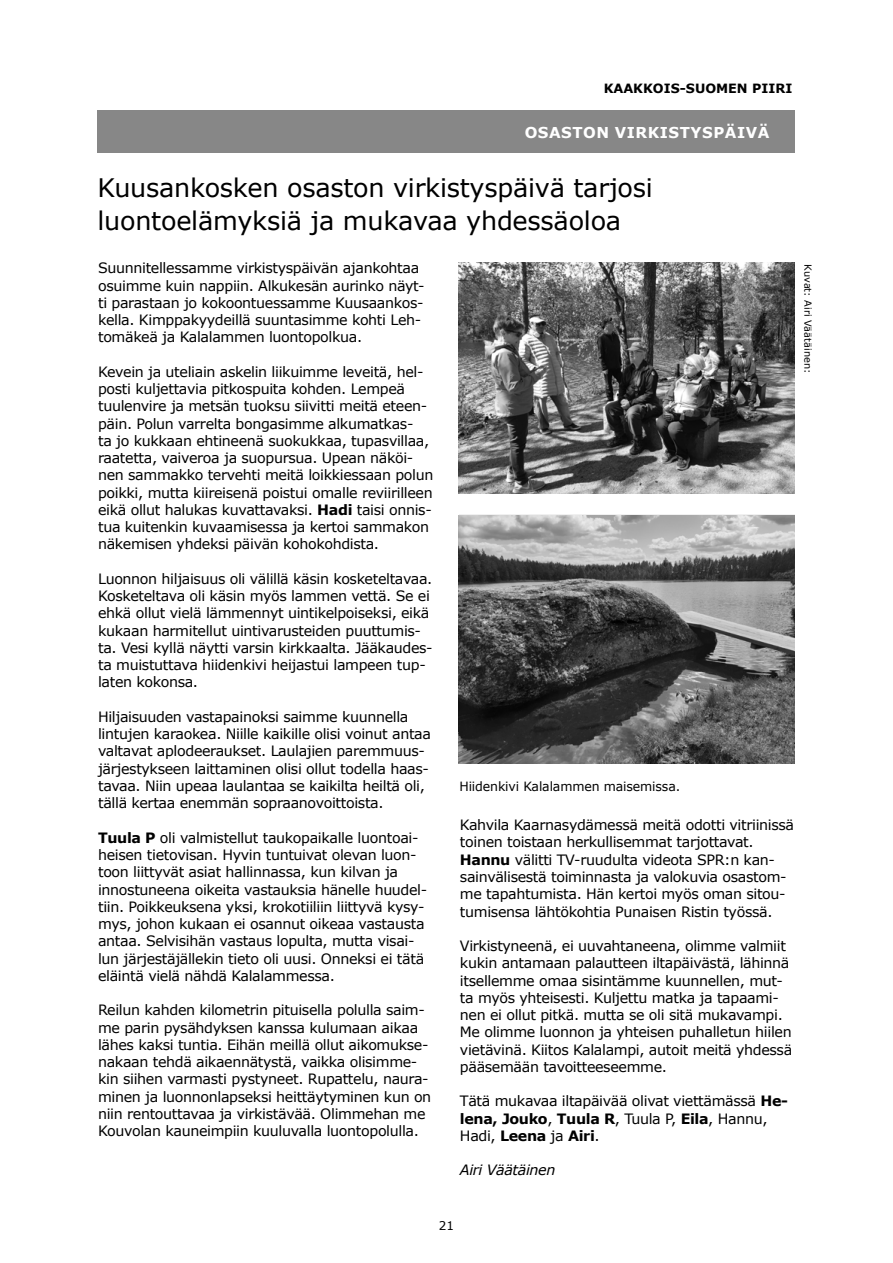
<style>
.page{position:relative;width:893px;height:1263px;background:#fff}
.page>*{position:absolute;margin:0;border:0;box-sizing:border-box;transform-origin:0 0}
.t1{font:25.5px/33px "Verdana";letter-spacing:-.01em;color:#000}
.t2{font:700 15px "Verdana";letter-spacing:.035em;color:#fff}
.t3{font:14.25px/17.2px "Verdana";letter-spacing:-.025em;color:#000}
.t4{font:italic 14.25px "Verdana";letter-spacing:-.025em;color:#000}
.t5{font:12.75px "Verdana";letter-spacing:-.01em;color:#000}
.t6{font:700 12.75px "Verdana";color:#000}
.t7{font:12px "Verdana";color:#000}
.t8{font:9.75px "Verdana";color:#000}
.s1{font-weight:700}
</style>
<div class="page">
<div style="left:98px;top:111px;width:697px;height:42px;background:#878787"></div>
<img style="left:459px;top:262px;width:335px;height:231px">
<img style="left:459px;top:515px;width:335px;height:248px">
<p class="t6" style="left:604px;top:79px;width:190px">KAAKKOIS-SUOMEN PIIRI</p>
<p class="t2" style="left:525px;top:122px;width:246px">OSASTON VIRKISTYSPÄIVÄ</p>
<h1 class="t1" style="left:98px;top:171px;width:557px">Kuusankosken osaston virkistyspäivä tarjosi luontoelämyksiä ja mukavaa yhdessäoloa</h1>
<p class="t3" style="left:98px;top:259px;width:328px">Suunnitellessamme virkistyspäivän ajankohtaa osuimme kuin nappiin. Alkukesän aurinko näyt&shy;ti parastaan jo kokoontuessamme Kuusaankos&shy;kella. Kimppakyydeillä suuntasimme kohti Leh&shy;tomäkeä ja Kalalammen luontopolkua.</p>
<p class="t3" style="left:98px;top:363px;width:337px">Kevein ja uteliain askelin liikuimme leveitä, hel&shy;posti kuljettavia pitkospuita kohden. Lempeä tuulenvire ja metsän tuoksu siivitti meitä eteen&shy;päin. Polun varrelta bongasimme alkumatkas-<br>ta jo kukkaan ehtineenä suokukkaa, tupasvillaa, raatetta, vaiveroa ja suopursua. Upean näköi&shy;nen sammakko tervehti meitä loikkiessaan polun poikki, mutta kiireisenä poistui omalle reviirilleen eikä ollut halukas kuvattavaksi. <span class="s1">Hadi</span> taisi onnis&shy;tua kuitenkin kuvaamisessa ja kertoi sammakon näkemisen yhdeksi päivän kohokohdista.</p>
<p class="t3" style="left:98px;top:570px;width:336px">Luonnon hiljaisuus oli välillä käsin kosketeltavaa.<br>Kosketeltava oli käsin myös lammen vettä. Se ei ehkä ollut vielä lämmennyt uintikelpoiseksi, eikä kukaan harmitellut uintivarusteiden puuttumis&shy;ta. Vesi kyllä näytti varsin kirkkaalta. Jääkaudes&shy;ta muistuttava hiidenkivi heijastui lampeen tup&shy;laten kokonsa.</p>
<p class="t3" style="left:98px;top:708px;width:334px">Hiljaisuuden vastapainoksi saimme kuunnella lintujen karaokea. Niille kaikille olisi voinut antaa valtavat aplodeeraukset. Laulajien paremmuus&shy;järjestykseen laittaminen olisi ollut todella haas&shy;tavaa. Niin upeaa laulantaa se kaikilta heiltä oli, tällä kertaa enemmän sopraanovoittoista.</p>
<p class="t3" style="left:98px;top:829px;width:331px"><span class="s1">Tuula P</span> oli valmistellut taukopaikalle luontoai&shy;heisen tietovisan. Hyvin tuntuivat olevan luon&shy;toon liittyvät asiat hallinnassa, kun kilvan ja innostuneena oikeita vastauksia hänelle huudel&shy;tiin. Poikkeuksena yksi, krokotiiliin liittyvä kysy&shy;mys, johon kukaan ei osannut oikeaa vastausta antaa. Selvisihän vastaus lopulta, mutta visai&shy;lun järjestäjällekin tieto oli uusi. Onneksi ei tätä eläintä vielä nähdä Kalalammessa.</p>
<p class="t3" style="left:98px;top:1001px;width:335px">Reilun kahden kilometrin pituisella polulla saim&shy;me parin pysähdyksen kanssa kulumaan aikaa lähes kaksi tuntia. Eihän meillä ollut aikomukse&shy;nakaan tehdä aikaennätystä, vaikka olisimme&shy;kin siihen varmasti pystyneet. Rupattelu, naura&shy;minen ja luonnonlapseksi heittäytyminen kun on niin rentouttavaa ja virkistävää. Olimmehan me Kouvolan kauneimpiin kuuluvalla luontopolulla.</p>
<p class="t5" style="left:459px;top:777px;width:222px">Hiidenkivi Kalalammen maisemissa.</p>
<p class="t3" style="left:460px;top:816px;width:336px">Kahvila Kaarnasydämessä meitä odotti vitriinissä toinen toistaan herkullisemmat tarjottavat.<br><span class="s1">Hannu</span> välitti TV-ruudulta videota SPR:n kan&shy;sainvälisestä toiminnasta ja valokuvia osastom&shy;me tapahtumista. Hän kertoi myös oman sitou&shy;tumisensa lähtökohtia Punaisen Ristin työssä.</p>
<p class="t3" style="left:460px;top:937px;width:334px">Virkistyneenä, ei uuvahtaneena, olimme valmiit kukin antamaan palautteen iltapäivästä, lähinnä itsellemme omaa sisintämme kuunnellen, mut&shy;ta myös yhteisesti. Kuljettu matka ja tapaami&shy;nen ei ollut pitkä. mutta se oli sitä mukavampi.<br>Me olimme luonnon ja yhteisen puhalletun hiilen vietävinä. Kiitos Kalalampi, autoit meitä yhdessä pääsemään tavoitteeseemme.</p>
<p class="t3" style="left:460px;top:1092px;width:329px">Tätä mukavaa iltapäivää olivat viettämässä <span class="s1">He&shy;lena, Jouko</span>, <span class="s1">Tuula R</span>, Tuula P, <span class="s1">Eila</span>, Hannu,<br>Hadi, <span class="s1">Leena</span> ja <span class="s1">Airi</span>.</p>
<p class="t4" style="left:460px;top:1160px;width:97px">Airi Väätäinen</p>
<p class="t8" style="left:815px;top:264px;width:110px;rotate:90deg">Kuvat: Airi Väätäinen:</p>
<p class="t7" style="left:439px;top:1218px;width:17px">21</p>
</div>
